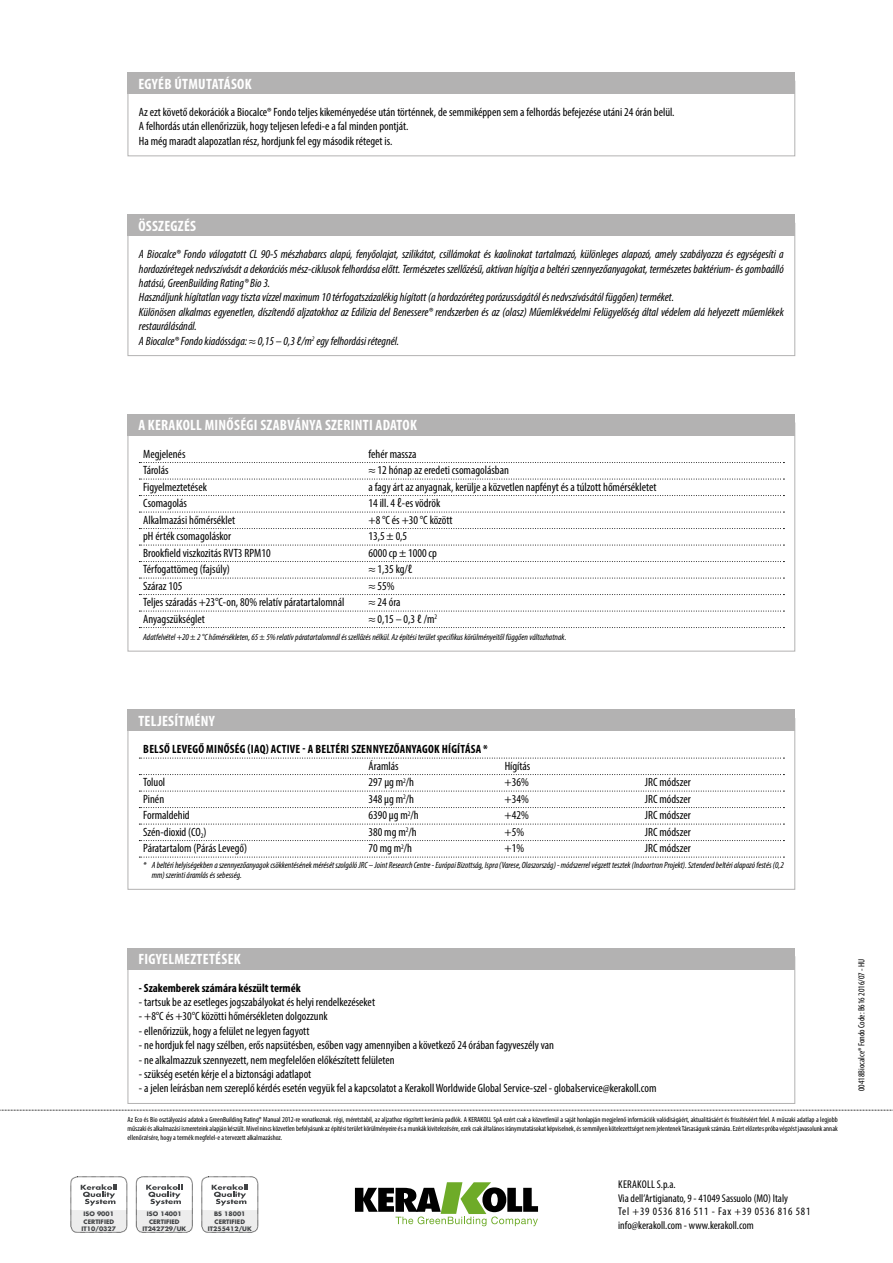
<style>
.page{position:relative;width:893px;height:1263px;background:#fff}
.page>*{position:absolute;margin:0;border:0;box-sizing:border-box;transform-origin:0 0}
.t1{font:700 condensed 15px "Myriad Pro";letter-spacing:.02em;color:#fff}
.t2{font:condensed 12px/14.4px "Myriad Pro";color:#000}
.t3{font:italic condensed 12px/14.4px "Myriad Pro";color:#000}
.t4{font:700 condensed 12px "Myriad Pro";letter-spacing:.02em;color:#000}
.t5{font:700 condensed 12px "Myriad Pro";color:#000}
.t6{font:condensed 11.25px/13.5px "Myriad Pro";color:#000}
.t7{font:italic condensed 9px/10.8px "Myriad Pro";color:#000}
.t8{font:condensed 9px "Myriad Pro";color:#000}
.t9{font:condensed 7.5px/9px "Myriad Pro";color:#000;text-align:justify}
.t10{font:700 6px/7.2px "Futura Std";color:#424446;text-align:center}
.s1{font-family:"Univers LT Std"}
</style>
<div class="page">
<svg style="left:0;top:1110px;width:893px;height:1px"></svg>
<svg style="left:355px;top:1182px;width:183px;height:44px"></svg>
<div style="left:71px;top:1176px;width:56px;height:56px;border:1px dashed #000;border-radius:7px"></div>
<svg style="left:71px;top:1184px;width:56px;height:48px"></svg>
<div style="left:136px;top:1176px;width:56px;height:56px;border:1px dashed #000;border-radius:7px"></div>
<svg style="left:136px;top:1184px;width:56px;height:48px"></svg>
<div style="left:202px;top:1176px;width:56px;height:56px;border:1px dashed #000;border-radius:7px"></div>
<svg style="left:202px;top:1184px;width:56px;height:48px"></svg>
<div style="left:128px;top:223px;width:667px;height:133px;border:1px solid #b3b2b2"></div>
<div style="left:128px;top:214px;width:667px;height:22px;background:#b3b2b2"></div>
<svg style="left:139px;top:462px;width:645px;height:1px"></svg>
<svg style="left:139px;top:479px;width:645px;height:1px"></svg>
<svg style="left:139px;top:495px;width:645px;height:1px"></svg>
<svg style="left:139px;top:512px;width:645px;height:1px"></svg>
<svg style="left:139px;top:528px;width:645px;height:1px"></svg>
<svg style="left:139px;top:545px;width:645px;height:1px"></svg>
<svg style="left:139px;top:561px;width:645px;height:1px"></svg>
<svg style="left:139px;top:578px;width:645px;height:1px"></svg>
<svg style="left:139px;top:594px;width:645px;height:1px"></svg>
<svg style="left:139px;top:611px;width:645px;height:1px"></svg>
<svg style="left:139px;top:627px;width:645px;height:1px"></svg>
<div style="left:128px;top:414px;width:667px;height:21px;background:#b3b2b2"></div>
<div style="left:128px;top:81px;width:667px;height:75px;border:1px solid #b3b2b2"></div>
<div style="left:128px;top:72px;width:667px;height:22px;background:#b3b2b2"></div>
<div style="left:128px;top:948px;width:667px;height:21px;background:#b3b2b2"></div>
<svg style="left:139px;top:758px;width:645px;height:1px"></svg>
<svg style="left:139px;top:774px;width:645px;height:1px"></svg>
<svg style="left:139px;top:791px;width:645px;height:1px"></svg>
<svg style="left:139px;top:807px;width:645px;height:1px"></svg>
<svg style="left:139px;top:824px;width:645px;height:1px"></svg>
<svg style="left:139px;top:840px;width:645px;height:1px"></svg>
<svg style="left:139px;top:857px;width:645px;height:1px"></svg>
<div style="left:128px;top:710px;width:667px;height:21px;background:#b3b2b2"></div>
<p class="t1" style="left:138px;top:74px;width:115px">EGYÉB ÚTMUTATÁSOK</p>
<p class="t2" style="left:139px;top:105px;width:537px">Az ezt követő dekorációk a Biocalce® Fondo teljes kikeményedése után történnek, de semmiképpen sem a felhordás befejezése utáni 24 órán belül.<br>A felhordás után ellenőrizzük, hogy teljesen lefedi-e a fal minden pontját.<br>Ha még maradt alapozatlan rész, hordjunk fel egy második réteget is.</p>
<p class="t1" style="left:138px;top:216px;width:59px">ÖSSZEGZÉS</p>
<p class="t3" style="left:139px;top:247px;width:646px">A Biocalce® Fondo válogatott CL 90-S mészhabarcs alapú, fenyőolajat, szilikátot, csillámokat és kaolinokat tartalmazó, különleges alapozó, amely szabályozza és egységesíti a hordozórétegek nedvszívását a dekorációs mész-ciklusok felhordása előtt. Természetes szellőzésű, aktívan hígítja a beltéri szennyezőanyagokat, természetes baktérium- és gombaálló hatású, GreenBuilding Rating® Bio 3.<br>Használjunk hígítatlan vagy tiszta vízzel maximum 10 térfogatszázalékig hígított (a hordozóréteg porózusságától és nedvszívásától függően) terméket.<br>Különösen alkalmas egyenetlen, díszítendő aljzatokhoz az Edilizia del Benessere® rendszerben és az (olasz) Műemlékvédelmi Felügyelőség által védelem alá helyezett műemlékek restaurálásánál.<br>A Biocalce® Fondo kiadóssága: ≈ 0,15 – 0,3 ℓ/m<sup>2</sup> egy felhordási rétegnél.</p>
<p class="t1" style="left:138px;top:416px;width:280px">A KERAKOLL MINŐSÉGI SZABVÁNYA SZERINTI ADATOK</p>
<p class="t2" style="left:143px;top:447px;width:44px">Megjelenés</p>
<p class="t2" style="left:369px;top:447px;width:49px">fehér massza</p>
<p class="t2" style="left:143px;top:463px;width:27px">Tárolás</p>
<p class="t2" style="left:369px;top:463px;width:142px">≈ 12 hónap az eredeti csomagolásban</p>
<p class="t2" style="left:143px;top:480px;width:65px">Figyelmeztetések</p>
<p class="t2" style="left:369px;top:480px;width:289px">a fagy árt az anyagnak, kerülje a közvetlen napfényt és a túlzott hőmérsékletet</p>
<p class="t2" style="left:143px;top:496px;width:45px">Csomagolás</p>
<p class="t2" style="left:369px;top:496px;width:73px">14 ill. 4 <span class="s1">ℓ</span>-es vödrök</p>
<p class="t2" style="left:143px;top:513px;width:93px">Alkalmazási hőmérséklet</p>
<p class="t2" style="left:369px;top:513px;width:85px">+8 °C és +30 °C között</p>
<p class="t2" style="left:143px;top:529px;width:89px">pH érték csomagoláskor</p>
<p class="t2" style="left:369px;top:529px;width:40px">13,5 ± 0,5</p>
<p class="t2" style="left:143px;top:546px;width:129px">Brookfield viszkozitás RVT3 RPM10</p>
<p class="t2" style="left:369px;top:546px;width:70px">6000 cp ± 1000 cp</p>
<p class="t2" style="left:143px;top:562px;width:88px">Térfogattömeg (fajsúly)</p>
<p class="t2" style="left:369px;top:562px;width:46px">≈ 1,35 kg/ℓ</p>
<p class="t2" style="left:143px;top:579px;width:41px">Száraz 105</p>
<p class="t2" style="left:369px;top:579px;width:28px">≈ 55%</p>
<p class="t2" style="left:143px;top:595px;width:203px">Teljes száradás +23°C-on, 80% relatív páratartalomnál</p>
<p class="t2" style="left:369px;top:595px;width:34px">≈ 24 óra</p>
<p class="t2" style="left:143px;top:612px;width:63px">Anyagszükséglet</p>
<p class="t2" style="left:369px;top:612px;width:70px">≈ 0,15 – 0,3 ℓ /m<sup>2</sup></p>
<p class="t7" style="left:143px;top:632px;width:425px">Adatfelvétel +20 ± 2 °C hőmérsékleten, 65 ± 5% relatív páratartalomnál és szellőzés nélkül. Az építési terület specifikus körülményeitől függően változhatnak.</p>
<p class="t1" style="left:138px;top:711px;width:78px">TELJESÍTMÉNY</p>
<p class="t4" style="left:143px;top:742px;width:346px">BELSŐ LEVEGŐ MINŐSÉG (IAQ) ACTIVE - A BELTÉRI SZENNYEZŐANYAGOK HÍGÍTÁSA *</p>
<p class="t2" style="left:369px;top:759px;width:32px">Áramlás</p>
<p class="t2" style="left:505px;top:759px;width:27px">Hígítás</p>
<p class="t2" style="left:143px;top:775px;width:24px">Toluol</p>
<p class="t2" style="left:369px;top:775px;width:47px">297 µg m<sup>2</sup>/h</p>
<p class="t2" style="left:505px;top:775px;width:26px">+36%</p>
<p class="t2" style="left:645px;top:775px;width:47px">JRC módszer</p>
<p class="t2" style="left:143px;top:792px;width:22px">Pinén</p>
<p class="t2" style="left:369px;top:792px;width:47px">348 µg m<sup>2</sup>/h</p>
<p class="t2" style="left:505px;top:792px;width:26px">+34%</p>
<p class="t2" style="left:645px;top:792px;width:47px">JRC módszer</p>
<p class="t2" style="left:143px;top:808px;width:48px">Formaldehid</p>
<p class="t2" style="left:369px;top:808px;width:52px">6390 µg m<sup>2</sup>/h</p>
<p class="t2" style="left:505px;top:808px;width:26px">+42%</p>
<p class="t2" style="left:645px;top:808px;width:47px">JRC módszer</p>
<p class="t2" style="left:143px;top:825px;width:65px">Szén-dioxid (CO<sub>2</sub>)</p>
<p class="t2" style="left:369px;top:825px;width:50px">380 mg m<sup>2</sup>/h</p>
<p class="t2" style="left:505px;top:825px;width:21px">+5%</p>
<p class="t2" style="left:645px;top:825px;width:47px">JRC módszer</p>
<p class="t2" style="left:143px;top:841px;width:105px">Páratartalom (Párás Levegő)</p>
<p class="t2" style="left:369px;top:841px;width:45px">70 mg m<sup>2</sup>/h</p>
<p class="t2" style="left:505px;top:841px;width:21px">+1%</p>
<p class="t2" style="left:645px;top:841px;width:47px">JRC módszer</p>
<p class="t7" style="left:152px;top:859px;width:634px;text-indent:-9px">* A beltéri helyiségekben a szennyezőanyagok csökkentésének mérését szolgáló JRC – Joint Research Centre - Európai Bizottság, Ispra (Varese, Olaszország) - módszerrel végzett tesztek (Indoortron Projekt). Sztenderd beltéri alapozó festés (0,2 mm) szerinti áramlás és sebesség.</p>
<p class="t1" style="left:138px;top:950px;width:104px">FIGYELMEZTETÉSEK</p>
<p class="t5" style="left:139px;top:980px;width:163px">- Szakemberek számára készült termék</p>
<p class="t2" style="left:139px;top:995px;width:238px">- tartsuk be az esetleges jogszabályokat és helyi rendelkezéseket</p>
<p class="t2" style="left:139px;top:1009px;width:190px">- +8°C és +30°C közötti hőmérsékleten dolgozzunk</p>
<p class="t2" style="left:139px;top:1023px;width:172px">- ellenőrizzük, hogy a felület ne legyen fagyott</p>
<p class="t2" style="left:139px;top:1038px;width:417px">- ne hordjuk fel nagy szélben, erős napsütésben, esőben vagy amennyiben a következő 24 órában fagyveszély van</p>
<p class="t2" style="left:139px;top:1052px;width:257px">- ne alkalmazzuk szennyezett, nem megfelelően előkészített felületen</p>
<p class="t2" style="left:139px;top:1067px;width:174px">- szükség esetén kérje el a biztonsági adatlapot</p>
<p class="t2" style="left:139px;top:1081px;width:519px">- a jelen leírásban nem szereplő kérdés esetén vegyük fel a kapcsolatot a Kerakoll Worldwide Global Service-szel - globalservice@kerakoll.com</p>
<p class="t9" style="left:128px;top:1115px;width:712px">Az Eco és Bio osztályozási adatok a GreenBuilding Rating® Manual 2012-re vonatkoznak. régi, méretstabil, az aljzathoz rögzített kerámia padlók. A KERAKOLL SpA ezért csak a közvetlenül a saját honlapján megjelenő információk valódiságáért, aktualitásáért és frissítéséért felel. A műszaki adatlap a legjobb műszaki és alkalmazási ismereteink alapján készült. Mivel nincs közvetlen befolyásunk az építési terület körülményeire és a munkák kivitelezésére, ezek csak általános iránymutatásokat képviselnek, és semmilyen kötelezettséget nem jelentenek Társaságunk számára. Ezért előzetes próba végzést javasolunk annak ellenőrzésére, hogy a termék megfelel-e a tervezett alkalmazáshoz.</p>
<p class="t10" style="left:82px;top:1210px;width:36px">ISO 9001<br>CERTIFIED<br>IT10/0327</p>
<p class="t10" style="left:142px;top:1210px;width:45px">ISO 14001<br>CERTIFIED<br>IT242729/UK</p>
<p class="t10" style="left:208px;top:1210px;width:45px">BS 18001<br>CERTIFIED<br>IT255412/UK</p>
<p class="t6" style="left:618px;top:1178px;width:194px">KERAKOLL S.p.a.<br>Via dell’Artigianato, 9 - 41049 Sassuolo (MO) Italy<br>Tel +39 0536 816 511 - Fax +39 0536 816 581 info@kerakoll.com - www.kerakoll.com</p>
<p class="t8" style="left:856px;top:1091px;width:134px;rotate:-90deg">00418Biocalce® Fondo Code: B616 2016/07 - HU</p>
</div>
